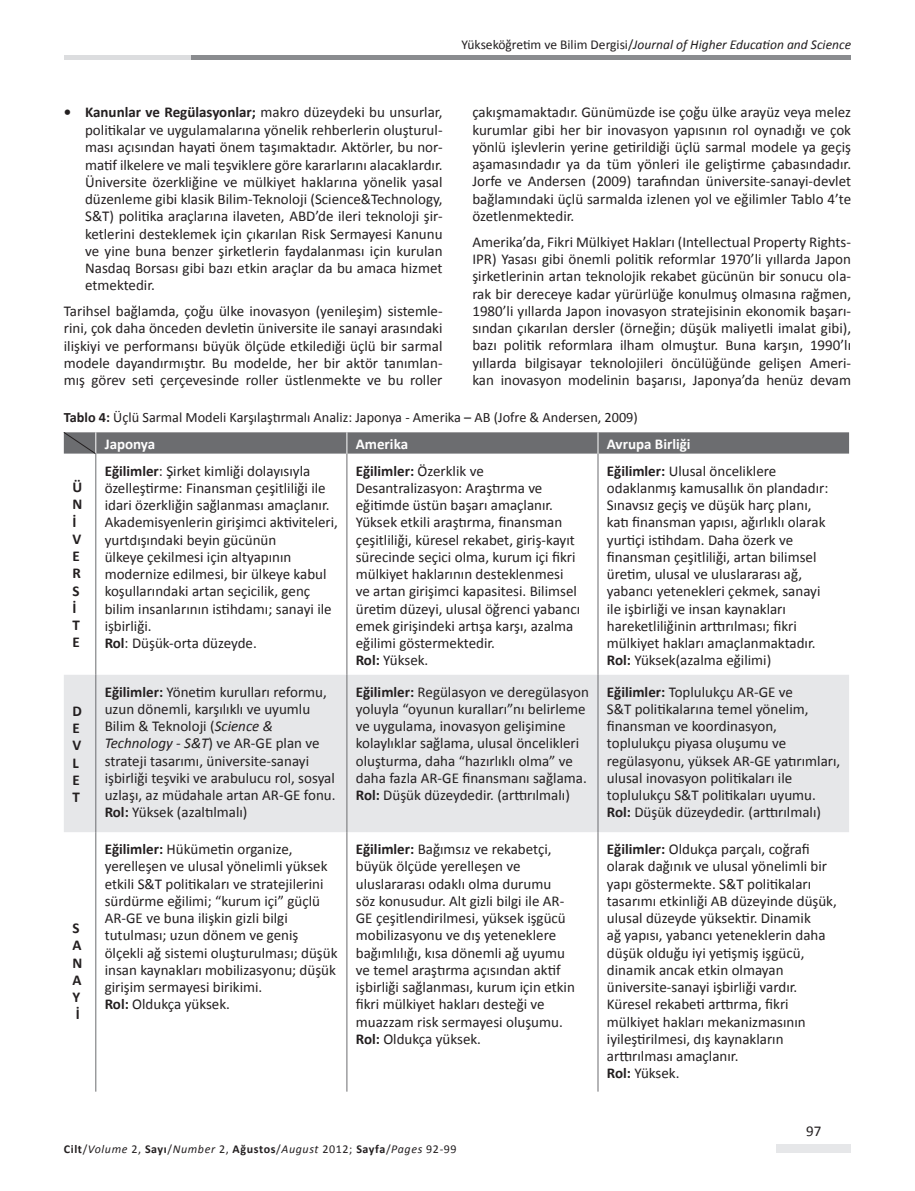
<style>
.page{position:relative;width:915px;height:1191px;background:#fff}
.page>*{position:absolute;margin:0;border:0;box-sizing:border-box;transform-origin:0 0}
.t1{font:15px/17.2px "Calibri";color:#231f20}
.t2{font:700 15px "Calibri";color:#fff}
.t3{font:700 15px/17.2px "Calibri";color:#231f20}
.t4{font:14.25px "Calibri";color:#231f20}
.t5{font:italic 13.5px "Calibri";color:#231f20}
.t6{font:italic 12px "Calibri";letter-spacing:.05em;color:#231f20}
.s1{font-style:normal}
.s2{font-weight:700}
.s3{font-style:italic}
.s4{font-weight:700;font-style:normal}
</style>
<div class="page">
<div style="left:776px;top:1144px;width:74px;height:8px;background:#e6e7e9"></div>
<div style="left:64px;top:55px;width:132px;height:5px;background:#dcdddf"></div>
<div style="left:191px;top:55px;width:659px;height:5px;background:#8a8c8f"></div>
<div style="left:64px;top:675px;width:784px;height:157px;background:#e6e7e9"></div>
<hr style="left:95px;top:453px;width:1px;height:222px;background:#6c6d70">
<hr style="left:346px;top:453px;width:1px;height:222px;background:#6c6d70">
<hr style="left:597px;top:453px;width:1px;height:222px;background:#6c6d70">
<hr style="left:95px;top:675px;width:1px;height:157px;background:#6c6d70">
<hr style="left:346px;top:675px;width:1px;height:157px;background:#6c6d70">
<hr style="left:597px;top:675px;width:1px;height:157px;background:#6c6d70">
<hr style="left:95px;top:832px;width:1px;height:259px;background:#6c6d70">
<hr style="left:346px;top:832px;width:1px;height:259px;background:#6c6d70">
<hr style="left:597px;top:832px;width:1px;height:259px;background:#6c6d70">
<div style="left:64px;top:432px;width:784px;height:21px;background:#6c6d70"></div>
<p class="t5" style="left:461px;top:36px;width:391px"><span class="s1">Yükseköğretim ve Bilim Dergisi/</span>Journal of Higher Education and Science</p>
<p class="t1" style="left:472px;top:104px;width:380px;text-align:justify">çakışmamaktadır. Günümüzde ise çoğu ülke arayüz veya melez kurumlar gibi her bir inovasyon yapısının rol oynadığı ve çok yönlü işlevlerin yerine getirildiği üçlü sarmal modele ya geçiş aşamasındadır ya da tüm yönleri ile geliştirme çabasındadır.<br>Jorfe ve Andersen (2009) tarafından üniversite-sanayi-devlet bağlamındaki üçlü sarmalda izlenen yol ve eğilimler Tablo 4’te özetlenmektedir.</p>
<p class="t1" style="left:472px;top:233px;width:380px;text-align:justify">Amerika’da, Fikri Mülkiyet Hakları (Intellectual Property Rights-IPR) Yasası gibi önemli politik reformlar 1970’li yıllarda Japon şirketlerinin artan teknolojik rekabet gücünün bir sonucu ola&shy;rak bir dereceye kadar yürürlüğe konulmuş olmasına rağmen, 1980’li yıllarda Japon inovasyon stratejisinin ekonomik başarı&shy;sından çıkarılan dersler (örneğin; düşük maliyetli imalat gibi), bazı politik reformlara ilham olmuştur. Buna karşın, 1990’lı yıllarda bilgisayar teknolojileri öncülüğünde gelişen Ameri&shy;kan inovasyon modelinin başarısı, Japonya’da henüz devam</p>
<p class="t1" style="left:85px;top:104px;width:359px;text-align:justify;text-indent:-21px"><span class="s2">• Kanunlar ve Regülasyonlar;</span> makro düzeydeki bu unsurlar, politikalar ve uygulamalarına yönelik rehberlerin oluşturul&shy;ması açısından hayati önem taşımaktadır. Aktörler, bu nor&shy;matif ilkelere ve mali teşviklere göre kararlarını alacaklardır.<br>Üniversite özerkliğine ve mülkiyet haklarına yönelik yasal düzenleme gibi klasik Bilim-Teknoloji (Science&amp;Technology, S&amp;T) politika araçlarına ilaveten, ABD’de ileri teknoloji şir&shy;ketlerini desteklemek için çıkarılan Risk Sermayesi Kanunu ve yine buna benzer şirketlerin faydalanması için kurulan Nasdaq Borsası gibi bazı etkin araçlar da bu amaca hizmet etmektedir.</p>
<p class="t1" style="left:64px;top:303px;width:380px;text-align:justify">Tarihsel bağlamda, çoğu ülke inovasyon (yenileşim) sistemle&shy;rini, çok daha önceden devletin üniversite ile sanayi arasındaki ilişkiyi ve performansı büyük ölçüde etkilediği üçlü bir sarmal modele dayandırmıştır. Bu modelde, her bir aktör tanımlan&shy;mış görev seti çerçevesinde roller üstlenmekte ve bu roller</p>
<p class="t4" style="left:64px;top:408px;width:575px"><span class="s2">Tablo 4:</span> Üçlü Sarmal Modeli Karşılaştırmalı Analiz: Japonya - Amerika – AB (Jofre &amp; Andersen, 2009)</p>
<p class="t2" style="left:105px;top:434px;width:52px">Japonya</p>
<p class="t2" style="left:355px;top:434px;width:54px">Amerika</p>
<p class="t2" style="left:606px;top:434px;width:85px">Avrupa Birliği</p>
<p class="t3" style="left:72px;top:478px;width:11px">Ü<br>N<br>İ<br>V<br>E<br>R<br>S<br>İ<br>T<br>E</p>
<p class="t1" style="left:105px;top:462px;width:235px"><span class="s2">Eğilimler</span>: Şirket kimliği dolayısıyla özelleştirme: Finansman çeşitliliği ile idari özerkliğin sağlanması amaçlanır.<br>Akademisyenlerin girişimci aktiviteleri, yurtdışındaki beyin gücünün<br>ülkeye çekilmesi için altyapının modernize edilmesi, bir ülkeye kabul koşullarındaki artan seçicilik, genç bilim insanlarının istihdamı; sanayi ile işbirliği.<br><span class="s2">Rol</span>: Düşük-orta düzeyde.</p>
<p class="t1" style="left:355px;top:462px;width:226px"><span class="s2">Eğilimler:</span> Özerklik ve Desantralizasyon: Araştırma ve eğitimde üstün başarı amaçlanır.<br>Yüksek etkili araştırma, finansman çeşitliliği, küresel rekabet, giriş-kayıt sürecinde seçici olma, kurum içi fikri mülkiyet haklarının desteklenmesi ve artan girişimci kapasitesi. Bilimsel üretim düzeyi, ulusal öğrenci yabancı emek girişindeki artışa karşı, azalma eğilimi göstermektedir.<br><span class="s2">Rol:</span> Yüksek.</p>
<p class="t1" style="left:606px;top:462px;width:223px"><span class="s2">Eğilimler:</span> Ulusal önceliklere odaklanmış kamusallık ön plandadır:<br>Sınavsız geçiş ve düşük harç planı, katı finansman yapısı, ağırlıklı olarak yurtiçi istihdam. Daha özerk ve finansman çeşitliliği, artan bilimsel üretim, ulusal ve uluslararası ağ, yabancı yetenekleri çekmek, sanayi ile işbirliği ve insan kaynakları hareketliliğinin arttırılması; fikri mülkiyet hakları amaçlanmaktadır.<br><span class="s2">Rol:</span> Yüksek(azalma eğilimi)</p>
<p class="t3" style="left:72px;top:702px;width:11px">D<br>E<br>V<br>L<br>E<br>T</p>
<p class="t3" style="left:72px;top:919px;width:11px">S<br>A<br>N<br>A<br>Y<br>İ</p>
<p class="t1" style="left:105px;top:683px;width:232px"><span class="s2">Eğilimler:</span> Yönetim kurulları reformu, uzun dönemli, karşılıklı ve uyumlu Bilim &amp; Teknoloji (<span class="s3">Science &amp; Technology - S&amp;T</span>) ve AR-GE plan ve strateji tasarımı, üniversite-sanayi işbirliği teşviki ve arabulucu rol, sosyal uzlaşı, az müdahale artan AR-GE fonu.<br><span class="s2">Rol:</span> Yüksek (azaltılmalı)</p>
<p class="t1" style="left:355px;top:683px;width:234px"><span class="s2">Eğilimler:</span> Regülasyon ve deregülasyon yoluyla “oyunun kuralları”nı belirleme ve uygulama, inovasyon gelişimine kolaylıklar sağlama, ulusal öncelikleri oluşturma, daha “hazırlıklı olma” ve daha fazla AR-GE finansmanı sağlama.<br><span class="s2">Rol:</span> Düşük düzeydedir. (arttırılmalı)</p>
<p class="t1" style="left:606px;top:683px;width:235px"><span class="s2">Eğilimler:</span> Toplulukçu AR-GE ve<br>S&amp;T politikalarına temel yönelim, finansman ve koordinasyon, toplulukçu piyasa oluşumu ve regülasyonu, yüksek AR-GE yatırımları, ulusal inovasyon politikaları ile toplulukçu S&amp;T politikaları uyumu.<br><span class="s2">Rol:</span> Düşük düzeydedir. (arttırılmalı)</p>
<p class="t1" style="left:105px;top:840px;width:234px"><span class="s2">Eğilimler:</span> Hükümetin organize, yerelleşen ve ulusal yönelimli yüksek etkili S&amp;T politikaları ve stratejilerini sürdürme eğilimi; “kurum içi” güçlü AR-GE ve buna ilişkin gizli bilgi tutulması; uzun dönem ve geniş ölçekli ağ sistemi oluşturulması; düşük insan kaynakları mobilizasyonu; düşük girişim sermayesi birikimi.<br><span class="s2">Rol:</span> Oldukça yüksek.</p>
<p class="t1" style="left:356px;top:840px;width:220px"><span class="s2">Eğilimler:</span> Bağımsız ve rekabetçi, büyük ölçüde yerelleşen ve uluslararası odaklı olma durumu<br>söz konusudur. Alt gizli bilgi ile AR-GE çeşitlendirilmesi, yüksek işgücü mobilizasyonu ve dış yeteneklere bağımlılığı, kısa dönemli ağ uyumu ve temel araştırma açısından aktif işbirliği sağlanması, kurum için etkin fikri mülkiyet hakları desteği ve muazzam risk sermayesi oluşumu.<br><span class="s2">Rol:</span> Oldukça yüksek.</p>
<p class="t1" style="left:606px;top:840px;width:231px"><span class="s2">Eğilimler:</span> Oldukça parçalı, coğrafi olarak dağınık ve ulusal yönelimli bir yapı göstermekte. S&amp;T politikaları tasarımı etkinliği AB düzeyinde düşük, ulusal düzeyde yüksektir. Dinamik<br>ağ yapısı, yabancı yeteneklerin daha düşük olduğu iyi yetişmiş işgücü, dinamik ancak etkin olmayan üniversite-sanayi işbirliği vardır.<br>Küresel rekabeti arttırma, fikri mülkiyet hakları mekanizmasının iyileştirilmesi, dış kaynakların arttırılması amaçlanır.<br><span class="s2">Rol:</span> Yüksek.</p>
<p class="t1" style="left:806px;top:1122px;width:17px">97</p>
<p class="t6" style="left:64px;top:1140px;width:394px"><span class="s4">Cilt</span><span class="s1">/</span>Volume <span class="s1">2,</span> <span class="s4">Sayı</span><span class="s1">/</span>Number <span class="s1">2,</span> <span class="s4">Ağustos</span><span class="s1">/</span>August <span class="s1">2012;</span> <span class="s4">Sayfa</span><span class="s1">/</span>Pages <span class="s1">92-99</span></p>
</div>
